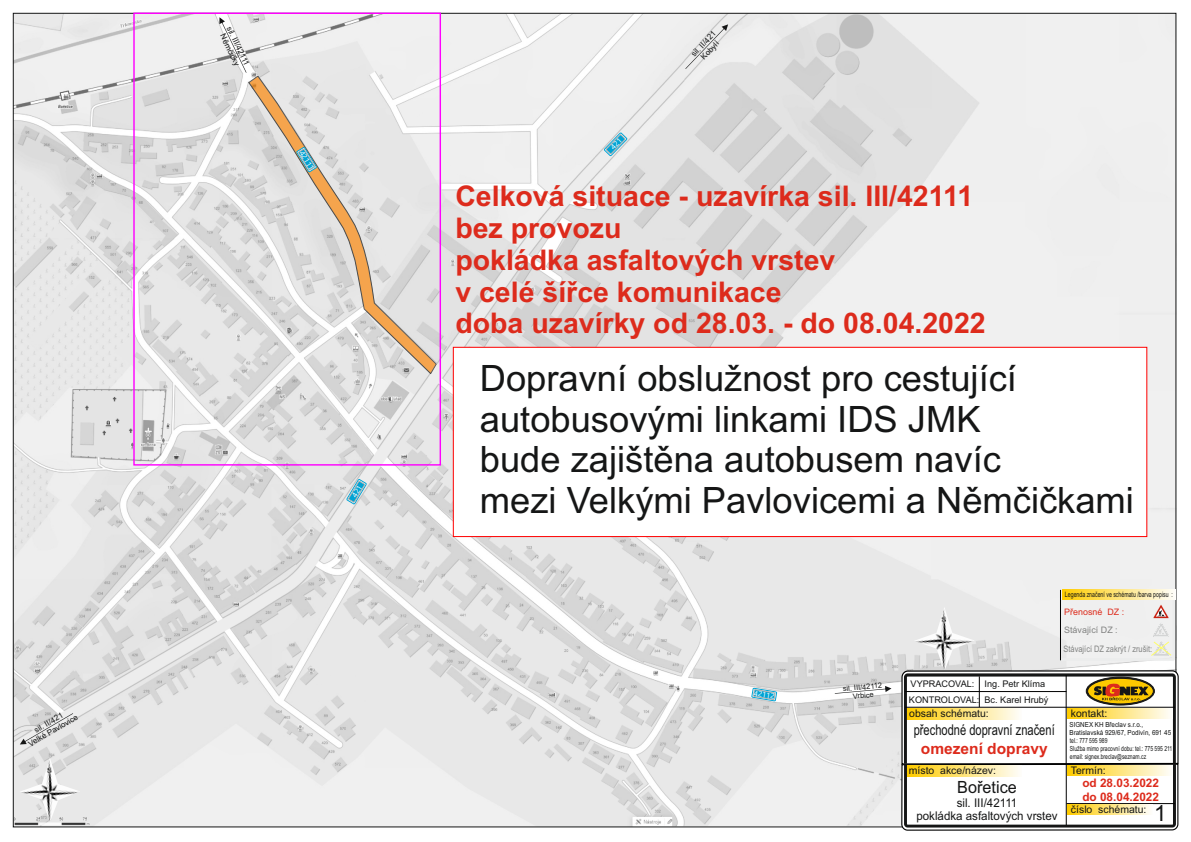
<style>
.page{position:relative;width:1191px;height:842px;background:#fff}
.page>*{position:absolute;margin:0;border:0;box-sizing:border-box;transform-origin:0 0}
.t1{font:36.3px/40.6px "Arial";color:#151616}
.t2{font:700 28.5px/31.8px "Arial";color:#dd2b1c}
.t3{font:22.3px "Arial";color:#151616}
.t4{font:16.8px "Arial";color:#151616;scale:.96 1}
.t5{font:700 15.5px "Arial";color:#dd2b1c}
.t6{font:14.8px "Arial";color:#151616;scale:.75 1}
.t7{font:12px/13.4px "Arial";color:#151616;text-align:center;scale:.96 1}
.t8{font:700 11.8px/13.2px "Arial";color:#dd2b1c}
.t9{font:10.4px "Arial";color:#151616}
.t10{font:9.1px/15.9px "Arial";color:#151616}
.t11{font:8.9px/19.2px "Arial";color:#818281}
.t12{font:8.9px "Arial";color:#dd2b1c}
.t13{font:8px/8.9px "Arial";color:#151616;text-align:center}
.t14{font:7.8px "Ebrima";color:#fff}
.t15{font:7.4px "Arial";color:#151616;scale:.7 1}
.t16{font:7.4px/8.2px "Arial";color:#151616;text-align:center}
.t17{font:7px/7.9px "Arial";color:#151616;scale:.9 1}
</style>
<div class="page">
<img style="left:15px;top:15px;width:1159px;height:810px">
<svg style="left:20px;top:713px;width:53px;height:31px;background:#dbdbdb"></svg>
<svg style="left:685px;top:24px;width:43px;height:45px"></svg>
<svg style="left:219px;top:17px;width:27px;height:56px"></svg>
<svg style="left:835px;top:686px;width:56px;height:8px"></svg>
<img style="left:19px;top:758px;width:61px;height:64px">
<svg style="left:751px;top:687px;width:26px;height:15px"></svg>
<svg style="left:249px;top:76px;width:187px;height:298px;background:#e1dcd7"></svg>
<div style="left:133px;top:13px;width:308px;height:453px;border:1px solid #f0f"></div>
<svg style="left:295px;top:146px;width:23px;height:27px"></svg>
<svg style="left:453px;top:347px;width:694px;height:190px"></svg>
<img style="left:914px;top:607px;width:60px;height:63px">
<svg style="left:900px;top:670px;width:279px;height:161px"></svg>
<svg style="left:1059px;top:589px;width:116px;height:72px"></svg>
<svg style="left:1062px;top:589px;width:113px;height:10px"></svg>
<svg style="left:603px;top:132px;width:25px;height:25px"></svg>
<svg style="left:345px;top:478px;width:22px;height:27px"></svg>
<p class="t13" style="left:23px;top:733px;width:58px;rotate:-30deg">sil. II/421<br>Velké Pavlovice</p>
<p class="t13" style="left:232px;top:25px;width:43px;rotate:64deg">sil. III/42111<br>Němčičky</p>
<p class="t14" style="left:304px;top:150px;width:22px;rotate:58deg">42111</p>
<p class="t13" style="left:689px;top:53px;width:34px;rotate:-46deg">sil. II/421<br>Kobylí</p>
<h2 class="t2" style="left:455px;top:183px;width:532px">Celková situace - uzavírka sil. III/42111 bez provozu<br>pokládka asfaltových vrstev<br>v celé šířce komunikace<br>doba uzavírky od 28.03. - do 08.04.2022</h2>
<h1 class="t1" style="left:480px;top:361px;width:655px">Dopravní obslužnost pro cestující autobusovými linkami IDS JMK<br>bude zajištěna autobusem navíc<br>mezi Velkými Pavlovicemi a Němčičkami</h1>
<p class="t15" style="left:1065px;top:591px;width:156px">Legenda značení ve schématu /barva popisu :</p>
<p class="t14" style="left:754px;top:690px;width:22px;rotate:9deg">42112</p>
<p class="t16" style="left:842px;top:685px;width:41px;rotate:-5deg">sil. III/42112<br>Vrbice</p>
<p class="t12" style="left:1064px;top:608px;width:62px">Přenosné DZ :</p>
<p class="t11" style="left:1063px;top:621px;width:90px">Stávající DZ :<br>Stávající DZ zakrýt / zrušit:</p>
<h3 class="t10" style="left:909px;top:676px;width:141px">VYPRACOVAL: Ing. Petr Klíma<br>KONTROLOVAL: Bc. Karel Hrubý</h3>
<h3 class="t6" style="left:913px;top:724px;width:189px">přechodné dopravní značení</h3>
<h3 class="t9" style="left:909px;top:709px;width:81px">obsah schématu:</h3>
<h3 class="t9" style="left:1070px;top:709px;width:38px">kontakt:</h3>
<p class="t17" style="left:1069px;top:721px;width:116px">SIGNEX KH Břeclav s.r.o.,<br>Bratislavská 929/67, Podivín, 691 45 tel.: 777 595 989<br>Služba mimo pracovní dobu: tel.: 775 595 211 email: signex.breclav@seznam.cz</p>
<h3 class="t5" style="left:921px;top:743px;width:128px">omezení dopravy</h3>
<h3 class="t9" style="left:909px;top:766px;width:89px">místo akce/název:</h3>
<h3 class="t4" style="left:957px;top:780px;width:63px">Bořetice</h3>
<h3 class="t7" style="left:916px;top:797px;width:149px">sil. III/42111<br>pokládka asfaltových vrstev</h3>
<h3 class="t9" style="left:1071px;top:767px;width:36px">Termín:</h3>
<h3 class="t8" style="left:1082px;top:778px;width:78px">od 28.03.2022 do 08.04.2022</h3>
<h3 class="t3" style="left:1154px;top:805px;width:14px">1</h3>
<h3 class="t9" style="left:1071px;top:805px;width:77px">číslo schématu:</h3>
</div>
